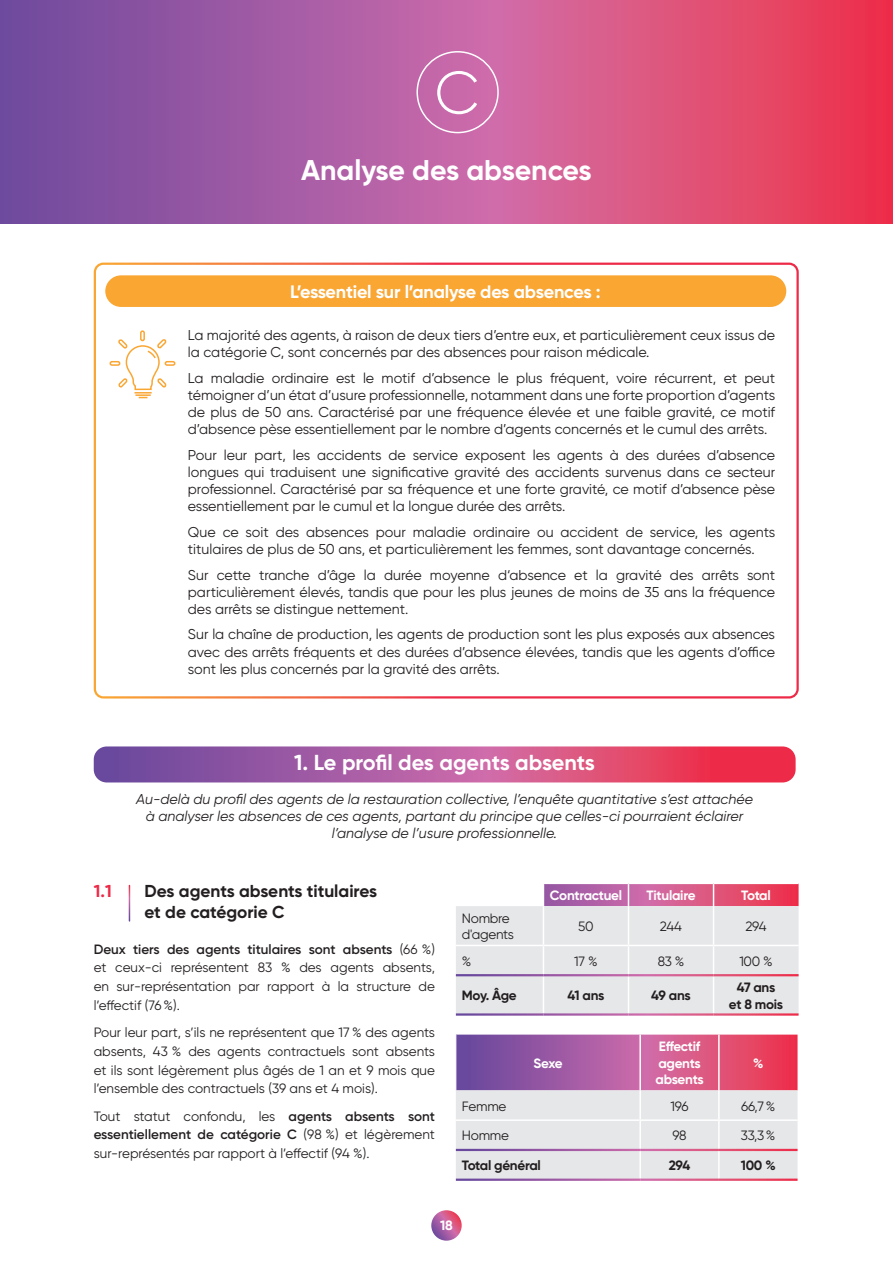
<style>
.page{position:relative;width:893px;height:1263px;background:#fff}
.page>*{position:absolute;margin:0;border:0;box-sizing:border-box;transform-origin:0 0}
.t1{font:300 60px "Gilroy";color:#fff}
.t2{font:700 28.5px "Gilroy";color:#fff}
.Titre_niveau_1_-_enquete{font:700 21.6px "Gilroy";color:#fff}
.Titre_schemas_-_enquete{font:700 18px "Gilroy";letter-spacing:-.01em;color:#fff}
.Titre_niveau_2_enquete{font:700 17.25px/21px "Gilroy";color:#231f20}
.Titre_niveau_2_enquete-2{font:700 17.25px "Gilroy";color:#ed2a47}
.Titre_schemas_-_enquete-2{font:14.25px/17.1px "Gilroy";color:#231f20;text-align:justify}
.Titre_niveau_1_-_enquete-2{font:italic 14.25px/17.1px "Gilroy";color:#231f20;text-align:center}
.TEXTE_COURANT_ENQUETE{font:13.5px/18.8px "Gilroy";color:#231f20;text-align:justify}
.TAB__titre_gras_blanc{font:700 13.5px/16.5px "Gilroy";letter-spacing:-.02em;color:#fff}
.TAB_texte_centre{font:13.5px "Gilroy";letter-spacing:-.02em;color:#231f20}
.TAB_texte_centre-2{font:700 13.5px/16.5px "Gilroy";letter-spacing:-.02em;color:#231f20;text-align:center}
.TAB_texte{font:13.5px/16.5px "Gilroy";letter-spacing:-.02em;color:#231f20}
.TAB_texte-2{font:700 13.5px "Gilroy";letter-spacing:-.02em;color:#231f20}
.s1{font-weight:600}
</style>
<div class="page">
<svg style="left:431px;top:1210px;width:31px;height:31px"></svg>
<svg style="left:94px;top:746px;width:702px;height:36px;background:#bb538c"></svg>
<svg style="left:455px;top:884px;width:344px;height:130px;background:#e4d5de"></svg>
<hr style="left:543px;top:976px;width:1px;height:37px;background:#fff">
<hr style="left:628px;top:976px;width:1px;height:37px;background:#fff">
<hr style="left:713px;top:976px;width:1px;height:37px;background:#fff">
<hr style="left:456px;top:974px;width:87px;height:2px;background:#fff">
<hr style="left:543px;top:974px;width:85px;height:2px;background:#fff">
<hr style="left:628px;top:974px;width:85px;height:2px;background:#fff">
<hr style="left:713px;top:974px;width:86px;height:2px;background:#fff">
<hr style="left:456px;top:1013px;width:87px;height:3px;background:#fff">
<hr style="left:543px;top:1013px;width:85px;height:3px;background:#fff">
<hr style="left:628px;top:1013px;width:85px;height:3px;background:#fff">
<hr style="left:713px;top:1013px;width:86px;height:3px;background:#fff">
<hr style="left:456px;top:945px;width:87px;height:1px;background:#fff">
<hr style="left:543px;top:945px;width:85px;height:1px;background:#fff">
<hr style="left:628px;top:945px;width:85px;height:1px;background:#fff">
<hr style="left:713px;top:945px;width:86px;height:1px;background:#fff">
<svg style="left:456px;top:1034px;width:341px;height:144px;background:#d3acc5"></svg>
<hr style="left:639px;top:1034px;width:2px;height:56px;background:#fff">
<hr style="left:718px;top:1034px;width:2px;height:56px;background:#fff">
<hr style="left:639px;top:1090px;width:2px;height:29px;background:#fff">
<hr style="left:718px;top:1090px;width:2px;height:29px;background:#fff">
<hr style="left:639px;top:1121px;width:2px;height:28px;background:#fff">
<hr style="left:718px;top:1121px;width:2px;height:28px;background:#fff">
<hr style="left:639px;top:1151px;width:2px;height:27px;background:#fff">
<hr style="left:718px;top:1151px;width:2px;height:27px;background:#fff">
<hr style="left:456px;top:1119px;width:183px;height:2px;background:#fff">
<hr style="left:639px;top:1119px;width:80px;height:2px;background:#fff">
<hr style="left:719px;top:1119px;width:78px;height:2px;background:#fff">
<hr style="left:456px;top:1149px;width:184px;height:2px;background:#fff">
<hr style="left:640px;top:1149px;width:79px;height:2px;background:#fff">
<hr style="left:719px;top:1149px;width:78px;height:2px;background:#fff">
<svg style="left:0;top:0;width:893px;height:223px;background:#bb558f"></svg>
<div style="left:416px;top:51px;width:83px;height:82px;border:2px solid #fff;border-radius:50%"></div>
<div style="left:105px;top:275px;width:681px;height:32px;background:#faa633;border-radius:16px"></div>
<div style="left:94px;top:263px;width:705px;height:435px;border:2px solid #fff;border-radius:9px"></div>
<div style="left:140px;top:330px;width:5px;height:11px;border:2px solid #faa633;border-radius:2px"></div>
<div style="left:110px;top:361px;width:10px;height:5px;border:2px solid #faa633;border-radius:2px"></div>
<div style="left:165px;top:361px;width:10px;height:5px;border:2px solid #faa633;border-radius:2px"></div>
<svg style="left:117px;top:338px;width:51px;height:60px"></svg>
<p class="t1" style="left:434px;top:56px;width:47px">C</p>
<p class="t2" style="left:301px;top:152px;width:292px">Analyse des absences</p>
<p class="Titre_schemas_-_enquete" style="left:290px;top:280px;width:312px">L’essentiel sur l’analyse des absences :</p>
<p class="Titre_schemas_-_enquete-2" style="left:188px;top:327px;width:589px">La majorité des agents, à raison de deux tiers d’entre eux, et particulièrement ceux issus de la catégorie C, sont concernés par des absences pour raison médicale.</p>
<p class="Titre_schemas_-_enquete-2" style="left:188px;top:369px;width:589px">La maladie ordinaire est le motif d’absence le plus fréquent, voire récurrent, et peut témoigner d’un état d’usure professionnelle, notamment dans une forte proportion d’agents de plus de 50 ans. Caractérisé par une fréquence élevée et une faible gravité, ce motif d’absence pèse essentiellement par le nombre d’agents concernés et le cumul des arrêts.</p>
<p class="Titre_schemas_-_enquete-2" style="left:188px;top:446px;width:589px">Pour leur part, les accidents de service exposent les agents à des durées d’absence longues qui traduisent une significative gravité des accidents survenus dans ce secteur professionnel. Caractérisé par sa fréquence et une forte gravité, ce motif d’absence pèse essentiellement par le cumul et la longue durée des arrêts.</p>
<p class="Titre_schemas_-_enquete-2" style="left:188px;top:523px;width:589px">Que ce soit des absences pour maladie ordinaire ou accident de service, les agents titulaires de plus de 50 ans, et particulièrement les femmes, sont davantage concernés.</p>
<p class="Titre_schemas_-_enquete-2" style="left:188px;top:566px;width:589px">Sur cette tranche d’âge la durée moyenne d‘absence et la gravité des arrêts sont particulièrement élevés, tandis que pour les plus jeunes de moins de 35 ans la fréquence des arrêts se distingue nettement.</p>
<p class="Titre_schemas_-_enquete-2" style="left:188px;top:626px;width:589px">Sur la chaîne de production, les agents de production sont les plus exposés aux absences avec des arrêts fréquents et des durées d’absence élevées, tandis que les agents d’office sont les plus concernés par la gravité des arrêts.</p>
<p class="Titre_niveau_1_-_enquete" style="left:294px;top:749px;width:302px">1. Le profil des agents absents</p>
<p class="Titre_niveau_1_-_enquete-2" style="left:136px;top:790px;width:618px">Au-delà du profil des agents de la restauration collective, l’enquête quantitative s’est attachée à analyser les absences de ces agents, partant du principe que celles-ci pourraient éclairer l’analyse de l’usure professionnelle.</p>
<p class="Titre_niveau_2_enquete-2" style="left:94px;top:880px;width:19px">1.1</p>
<p class="Titre_niveau_2_enquete" style="left:145px;top:880px;width:234px">Des agents absents titulaires et de catégorie C</p>
<p class="TEXTE_COURANT_ENQUETE" style="left:94px;top:939px;width:343px"><span class="s1">Deux tiers des agents titulaires sont absents</span> (66 %) et ceux-ci représentent 83 % des agents absents, en sur-représentation par rapport à la structure de l’effectif (76 %).</p>
<p class="TEXTE_COURANT_ENQUETE" style="left:94px;top:1023px;width:343px">Pour leur part, s’ils ne représentent que 17 % des agents absents, 43 % des agents contractuels sont absents et ils sont légèrement plus âgés de 1 an et 9 mois que l’ensemble des contractuels (39 ans et 4 mois).</p>
<p class="TEXTE_COURANT_ENQUETE" style="left:94px;top:1106px;width:343px">Tout statut confondu, les <span class="s1">agents absents sont essentiellement de catégorie C</span> (98 %) et légèrement sur-représentés par rapport à l’effectif (94 %).</p>
<p class="TAB__titre_gras_blanc" style="left:550px;top:887px;width:74px">Contractuel</p>
<p class="TAB__titre_gras_blanc" style="left:646px;top:887px;width:50px">Titulaire</p>
<p class="TAB__titre_gras_blanc" style="left:741px;top:887px;width:31px">Total</p>
<p class="TAB_texte" style="left:462px;top:910px;width:53px">Nombre d'agents</p>
<p class="TAB_texte_centre" style="left:578px;top:918px;width:17px">50</p>
<p class="TAB_texte_centre" style="left:660px;top:918px;width:24px">244</p>
<p class="TAB_texte_centre" style="left:745px;top:918px;width:23px">294</p>
<p class="TAB_texte" style="left:462px;top:953px;width:11px">%</p>
<p class="TAB_texte_centre" style="left:574px;top:953px;width:25px">17 %</p>
<p class="TAB_texte_centre" style="left:658px;top:953px;width:28px">83 %</p>
<p class="TAB_texte_centre" style="left:739px;top:953px;width:35px">100 %</p>
<p class="TAB_texte-2" style="left:462px;top:987px;width:56px">Moy. Âge</p>
<p class="TAB_texte_centre-2" style="left:567px;top:987px;width:39px">41 ans</p>
<p class="TAB_texte_centre-2" style="left:651px;top:987px;width:41px">49 ans</p>
<p class="TAB_texte_centre-2" style="left:729px;top:979px;width:56px">47 ans et 8 mois</p>
<p class="TAB__titre_gras_blanc" style="left:533px;top:1055px;width:31px">Sexe</p>
<p class="TAB__titre_gras_blanc" style="left:655px;top:1038px;width:50px">Effectif agents absents</p>
<p class="TAB__titre_gras_blanc" style="left:753px;top:1055px;width:12px">%</p>
<p class="TAB_texte" style="left:462px;top:1097px;width:46px">Femme</p>
<p class="TAB_texte_centre" style="left:670px;top:1098px;width:20px">196</p>
<p class="TAB_texte_centre" style="left:741px;top:1098px;width:36px">66,7%</p>
<p class="TAB_texte" style="left:462px;top:1127px;width:49px">Homme</p>
<p class="TAB_texte_centre" style="left:672px;top:1127px;width:16px">98</p>
<p class="TAB_texte_centre" style="left:741px;top:1127px;width:36px">33,3%</p>
<p class="TAB_texte-2" style="left:462px;top:1157px;width:81px">Total général</p>
<p class="TAB_texte_centre-2" style="left:669px;top:1157px;width:23px">294</p>
<p class="TAB_texte_centre-2" style="left:741px;top:1157px;width:36px">100 %</p>
<p class="TAB__titre_gras_blanc" style="left:440px;top:1217px;width:14px">18</p>
</div>
